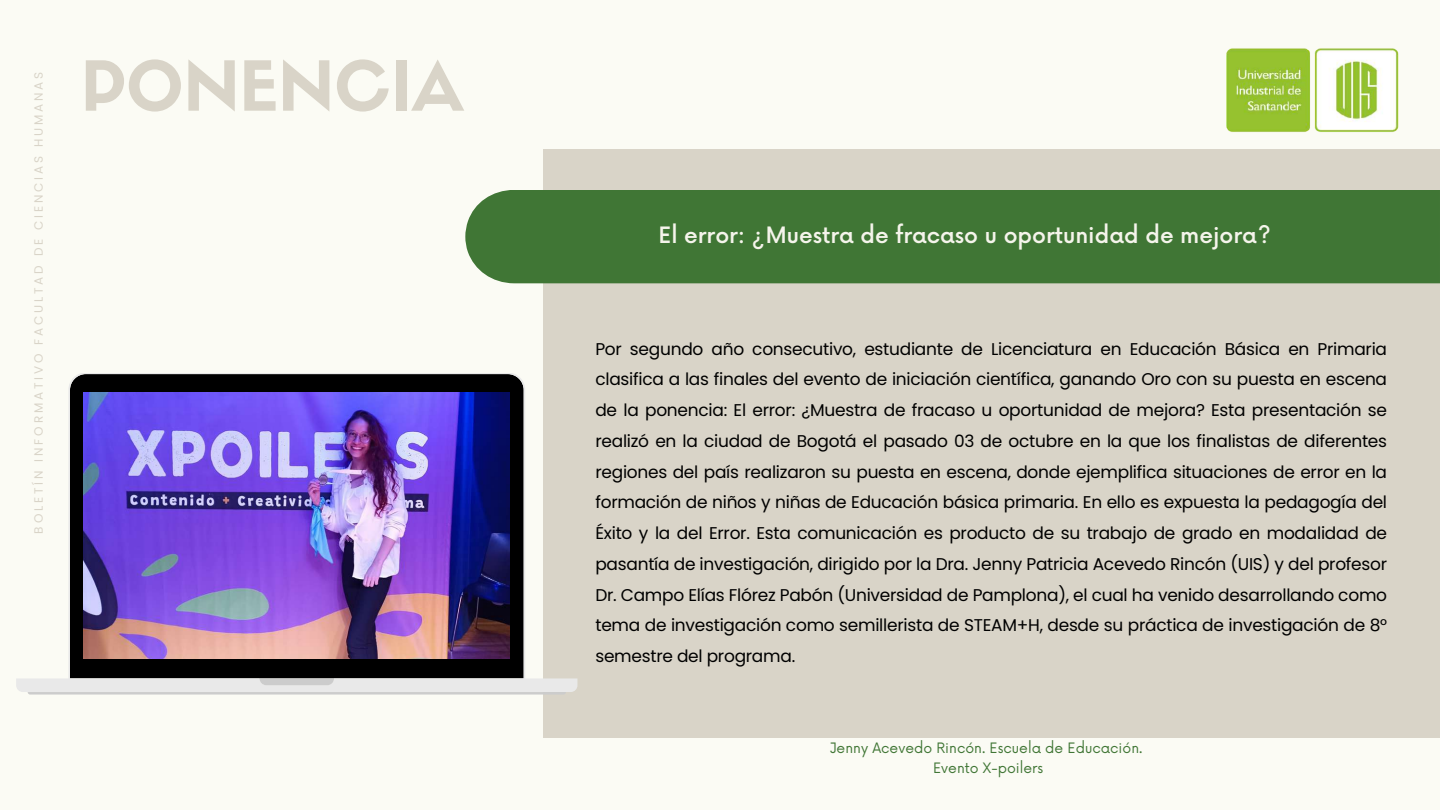
<style>
.page{position:relative;width:1440px;height:810px;background:#fbfbf4}
.page>*{position:absolute;margin:0;border:0;box-sizing:border-box;transform-origin:0 0}
.t1{font:67.6px "Sifonn Basic";color:#d9d4c8}
.t2{font:500 22px "Now";color:#f5f4eb}
.t3{font:17px/30.8px "Poppins";letter-spacing:-.015em;color:#000;text-align:justify}
.t4{font:14px/19.5px "Now";color:#407635;text-align:center}
.t5{font:12px "Poppins";letter-spacing:.235em;color:#d9d4c8}
</style>
<div class="page">
<div style="left:543px;top:149px;width:896px;height:588px;background:#d9d4c8"></div>
<img style="left:1226px;top:48px;width:173px;height:84px">
<div style="left:465px;top:190px;width:975px;height:93px;background:#407635"></div>
<svg style="left:16px;top:373px;width:561px;height:319px"></svg>
<svg style="left:260px;top:678px;width:74px;height:7px"></svg>
<svg style="left:28px;top:692px;width:538px;height:3px;background:#d3d3d2"></svg>
<img style="left:84px;top:392px;width:426px;height:266px">
<p class="t5" style="left:30px;top:534px;width:463px;rotate:-90deg">BOLETÍN INFORMATIVO FACULTAD DE CIENCIAS HUMANAS</p>
<h1 class="t1" style="left:81px;top:60px;width:384px">PONENCIA</h1>
<p class="t2" style="left:659px;top:223px;width:614px">El error: ¿Muestra de fracaso u oportunidad de mejora?</p>
<p class="t3" style="left:595px;top:333px;width:793px">Por segundo año consecutivo, estudiante de Licenciatura en Educación Básica en Primaria clasifica a las finales del evento de iniciación científica, ganando Oro con su puesta en escena de la ponencia: El error: ¿Muestra de fracaso u oportunidad de mejora? Esta presentación se realizó en la ciudad de Bogotá el pasado 03 de octubre en la que los finalistas de diferentes regiones del país realizaron su puesta en escena, donde ejemplifica situaciones de error en la formación de niños y niñas de Educación básica primaria. En ello es expuesta la pedagogía del Éxito y la del Error. Esta comunicación es producto de su trabajo de grado en modalidad de pasantía de investigación, dirigido por la Dra. Jenny Patricia Acevedo Rincón (UIS) y del profesor Dr. Campo Elías Flórez Pabón (Universidad de Pamplona), el cual ha venido desarrollando como tema de investigación como semillerista de STEAM+H, desde su práctica de investigación de 8° semestre del programa.</p>
<p class="t4" style="left:830px;top:739px;width:314px">Jenny Acevedo Rincón. Escuela de Educación.<br>Evento X-poilers</p>
</div>
